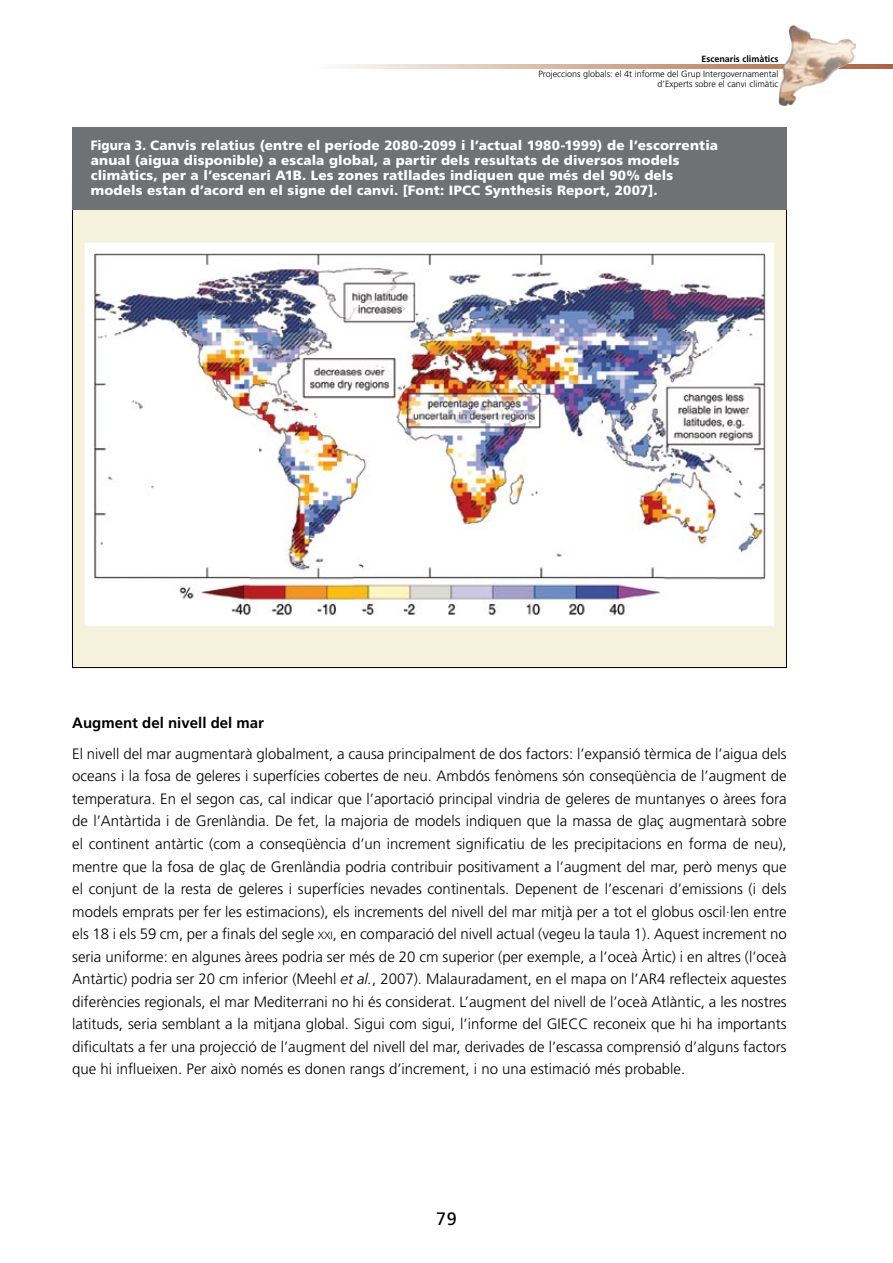
<style>
.page{position:relative;width:893px;height:1263px;background:#fff}
.page>*{position:absolute;margin:0;border:0;box-sizing:border-box;transform-origin:0 0}
.t1{font:18px "Frutiger LT Std";color:#000}
.t2{font:300 15px/22.5px "Frutiger LT Std";color:#000;text-align:justify}
.t3{font:700 15px "Frutiger LT Std";color:#000}
.t4{font:900 13.5px/15px "Frutiger LT Std";letter-spacing:.01em;color:#fff;scale:.9 1}
.t5{font:300 9px/10.8px "Frutiger LT Std";color:#000;text-align:right}
.t6{font:700 9px "Frutiger LT Std";color:#000}
.s1{font-size:10.5px}
.s2{font-style:italic}
</style>
<div class="page">
<div style="left:72px;top:182px;width:714px;height:485px;background:#f5f1dd"></div>
<div style="left:72px;top:128px;width:715px;height:82px;background:#707173"></div>
<svg style="left:338px;top:64px;width:555px;height:4px;background:#d4b29e"></svg>
<img style="left:779px;top:25px;width:76px;height:81px">
<div style="left:85px;top:243px;width:688px;height:382px;background:#fff"></div>
<div style="left:85px;top:243px;width:689px;height:383px;border:2px solid #fff"></div>
<img style="left:94px;top:254px;width:671px;height:361px">
<p class="t6" style="left:701px;top:53px;width:79px">Escenaris climàtics</p>
<p class="t5" style="left:538px;top:68px;width:242px">Projeccions globals: el 4t informe del Grup Intergovernamental d’Experts sobre el canvi climàtic</p>
<p class="t4" style="left:91px;top:138px;width:699px">Figura 3. Canvis relatius (entre el període 2080-2099 i l’actual 1980-1999) de l’escorrentia anual (aigua disponible) a escala global, a partir dels resultats de diversos models climàtics, per a l’escenari A1B. Les zones ratllades indiquen que més del 90% dels models estan d’acord en el signe del canvi. [Font: IPCC Synthesis Report, 2007].</p>
<p class="t3" style="left:72px;top:714px;width:193px">Augment del nivell del mar</p>
<p class="t2" style="left:72px;top:743px;width:716px">El nivell del mar augmentarà globalment, a causa principalment de dos factors: l’expansió tèrmica de l’aigua dels oceans i la fosa de geleres i superfícies cobertes de neu. Ambdós fenòmens són conseqüència de l’augment de temperatura. En el segon cas, cal indicar que l’aportació principal vindria de geleres de muntanyes o àrees fora de l’Antàrtida i de Grenlàndia. De fet, la majoria de models indiquen que la massa de glaç augmentarà sobre el continent antàrtic (com a conseqüència d’un increment significatiu de les precipitacions en forma de neu), mentre que la fosa de glaç de Grenlàndia podria contribuir positivament a l’augment del mar, però menys que el conjunt de la resta de geleres i superfícies nevades continentals. Depenent de l’escenari d’emissions (i dels models emprats per fer les estimacions), els increments del nivell del mar mitjà per a tot el globus oscil·len entre els 18 i els 59 cm, per a finals del segle <span class="s1">xxi</span>, en comparació del nivell actual (vegeu la taula 1). Aquest increment no seria uniforme: en algunes àrees podria ser més de 20 cm superior (per exemple, a l’oceà Àrtic) i en altres (l’oceà Antàrtic) podria ser 20 cm inferior (Meehl <span class="s2">et al.</span>, 2007). Malauradament, en el mapa on l’AR4 reflecteix aquestes diferències regionals, el mar Mediterrani no hi és considerat. L’augment del nivell de l’oceà Atlàntic, a les nostres latituds, seria semblant a la mitjana global. Sigui com sigui, l’informe del GIECC reconeix que hi ha importants dificultats a fer una projecció de l’augment del nivell del mar, derivades de l’escassa comprensió d’alguns factors que hi influeixen. Per això només es donen rangs d’increment, i no una estimació més probable.</p>
<p class="t1" style="left:436px;top:1208px;width:22px">79</p>
</div>
